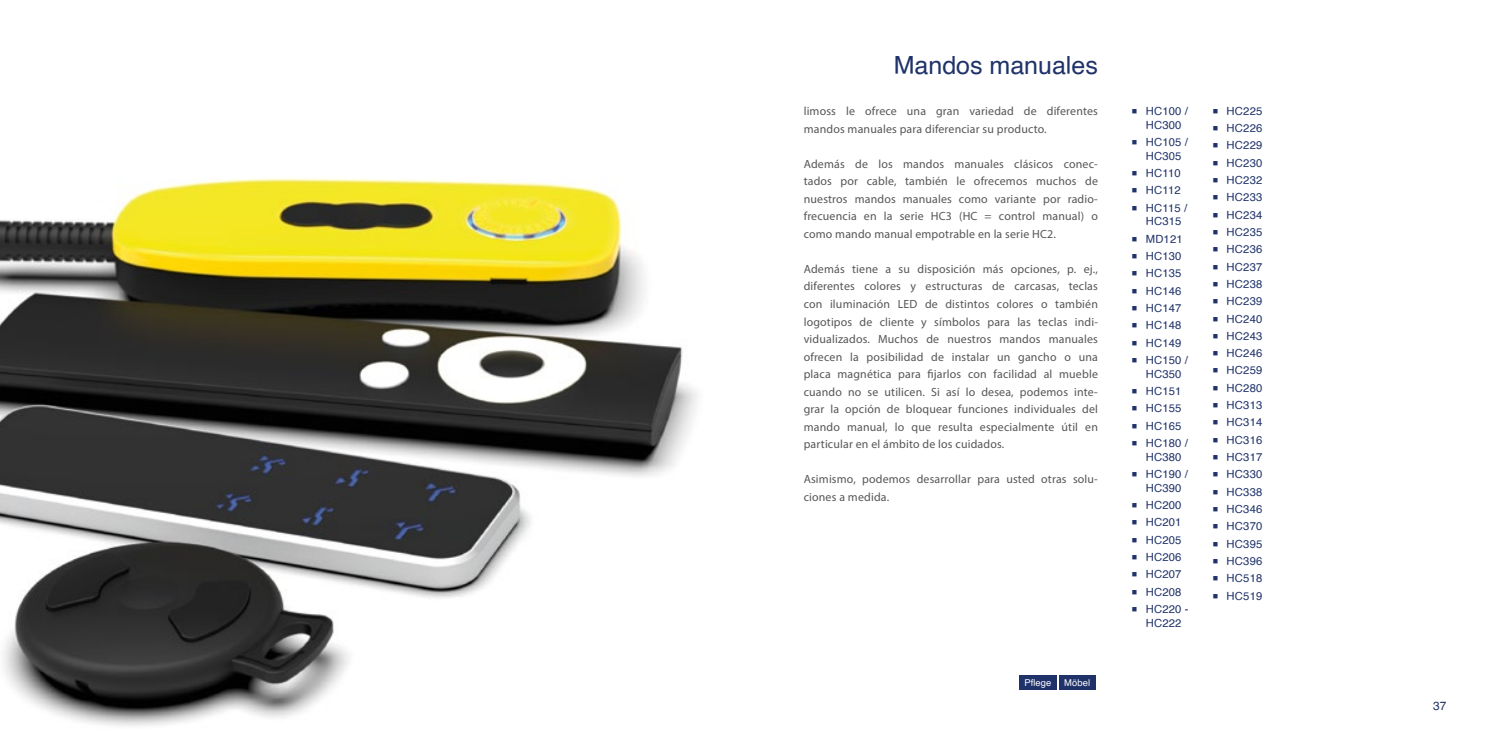
<style>
.page{position:relative;width:1489px;height:745px;background:#fff}
.page>*{position:absolute;margin:0;border:0;box-sizing:border-box;transform-origin:0 0}
.t1{font:25px "Helvetica";color:#1f326a}
.t2{font:11.88px/17.5px "Myriad Pro";letter-spacing:.015em;color:#565655}
.t3{font:11.88px "Helvetica";color:#1f326a}
.t4{font:11.25px/13.8px "Helvetica";letter-spacing:.015em;color:#1f326a}
.t5{font:9.38px "Helvetica";letter-spacing:.01em;color:#fff}
.s1{font-family:"Minion Pro";font-size:15px}
</style>
<div class="page">
<img style="left:0;top:178px;width:698px;height:548px">
<div style="left:1058px;top:675px;width:37px;height:14px;background:#1f326a"></div>
<div style="left:1019px;top:675px;width:37px;height:14px;background:#1f326a"></div>
<h1 class="t1" style="left:893px;top:46px;width:206px">Mandos manuales</h1>
<p class="t2" style="left:803px;top:102px;width:296px">limoss le ofrece una gran variedad de diferentes mandos manuales para diferenciar su producto.</p>
<p class="t2" style="left:803px;top:155px;width:296px;text-align:justify">Además de los mandos manuales clásicos conec&shy;tados por cable, también le ofrecemos muchos de nuestros mandos manuales como variante por radio&shy;frecuencia en la serie HC3 (HC = control manual) o como mando manual empotrable en la serie HC2.</p>
<p class="t2" style="left:803px;top:260px;width:296px;text-align:justify">Además tiene a su disposición más opciones, p. ej., diferentes colores y estructuras de carcasas, teclas con iluminación LED de distintos colores o también logotipos de cliente y símbolos para las teclas indi&shy;vidualizados. Muchos de nuestros mandos manuales ofrecen la posibilidad de instalar un gancho o una placa magnética para fijarlos con facilidad al mueble cuando no se utilicen. Si así lo desea, podemos inte&shy;grar la opción de bloquear funciones individuales del mando manual, lo que resulta especialmente útil en particular en el ámbito de los cuidados.</p>
<p class="t2" style="left:803px;top:470px;width:296px">Asimismo, podemos desarrollar para usted otras solu&shy;ciones a medida.</p>
<p class="t5" style="left:1024px;top:675px;width:28px">Pflege</p>
<p class="t5" style="left:1064px;top:675px;width:27px">Möbel</p>
<p class="t4" style="left:1145px;top:104px;width:44px;text-indent:-14px"><span class="s1">■</span> HC100 /<br>HC300</p>
<p class="t4" style="left:1145px;top:135px;width:44px;text-indent:-14px"><span class="s1">■</span> HC105 /<br>HC305</p>
<p class="t4" style="left:1131px;top:166px;width:51px"><span class="s1">■</span> HC110</p>
<p class="t4" style="left:1131px;top:184px;width:51px"><span class="s1">■</span> HC112</p>
<p class="t4" style="left:1145px;top:201px;width:43px;text-indent:-14px"><span class="s1">■</span> HC115 /<br>HC315</p>
<p class="t4" style="left:1131px;top:232px;width:53px"><span class="s1">■</span> MD121</p>
<p class="t4" style="left:1131px;top:249px;width:51px"><span class="s1">■</span> HC130</p>
<p class="t4" style="left:1131px;top:266px;width:51px"><span class="s1">■</span> HC135</p>
<p class="t4" style="left:1131px;top:284px;width:51px"><span class="s1">■</span> HC146</p>
<p class="t4" style="left:1131px;top:301px;width:51px"><span class="s1">■</span> HC147</p>
<p class="t4" style="left:1131px;top:318px;width:51px"><span class="s1">■</span> HC148</p>
<p class="t4" style="left:1131px;top:336px;width:51px"><span class="s1">■</span> HC149</p>
<p class="t4" style="left:1145px;top:353px;width:44px;text-indent:-14px"><span class="s1">■</span> HC150 /<br>HC350</p>
<p class="t4" style="left:1131px;top:384px;width:51px"><span class="s1">■</span> HC151</p>
<p class="t4" style="left:1131px;top:401px;width:51px"><span class="s1">■</span> HC155</p>
<p class="t4" style="left:1131px;top:419px;width:51px"><span class="s1">■</span> HC165</p>
<p class="t4" style="left:1145px;top:436px;width:44px;text-indent:-14px"><span class="s1">■</span> HC180 /<br>HC380</p>
<p class="t4" style="left:1145px;top:467px;width:44px;text-indent:-14px"><span class="s1">■</span> HC190 /<br>HC390</p>
<p class="t4" style="left:1131px;top:498px;width:51px"><span class="s1">■</span> HC200</p>
<p class="t4" style="left:1131px;top:515px;width:51px"><span class="s1">■</span> HC201</p>
<p class="t4" style="left:1131px;top:533px;width:51px"><span class="s1">■</span> HC205</p>
<p class="t4" style="left:1131px;top:550px;width:51px"><span class="s1">■</span> HC206</p>
<p class="t4" style="left:1131px;top:567px;width:51px"><span class="s1">■</span> HC207</p>
<p class="t4" style="left:1131px;top:584px;width:51px"><span class="s1">■</span> HC208</p>
<p class="t4" style="left:1145px;top:602px;width:44px;text-indent:-14px"><span class="s1">■</span> HC220 -<br>HC222</p>
<p class="t4" style="left:1212px;top:104px;width:51px"><span class="s1">■</span> HC225</p>
<p class="t4" style="left:1212px;top:121px;width:51px"><span class="s1">■</span> HC226</p>
<p class="t4" style="left:1212px;top:139px;width:51px"><span class="s1">■</span> HC229</p>
<p class="t4" style="left:1212px;top:156px;width:51px"><span class="s1">■</span> HC230</p>
<p class="t4" style="left:1212px;top:173px;width:51px"><span class="s1">■</span> HC232</p>
<p class="t4" style="left:1212px;top:191px;width:51px"><span class="s1">■</span> HC233</p>
<p class="t4" style="left:1212px;top:208px;width:51px"><span class="s1">■</span> HC234</p>
<p class="t4" style="left:1212px;top:225px;width:51px"><span class="s1">■</span> HC235</p>
<p class="t4" style="left:1212px;top:242px;width:51px"><span class="s1">■</span> HC236</p>
<p class="t4" style="left:1212px;top:260px;width:51px"><span class="s1">■</span> HC237</p>
<p class="t4" style="left:1212px;top:277px;width:51px"><span class="s1">■</span> HC238</p>
<p class="t4" style="left:1212px;top:294px;width:51px"><span class="s1">■</span> HC239</p>
<p class="t4" style="left:1212px;top:312px;width:51px"><span class="s1">■</span> HC240</p>
<p class="t4" style="left:1212px;top:329px;width:51px"><span class="s1">■</span> HC243</p>
<p class="t4" style="left:1212px;top:346px;width:51px"><span class="s1">■</span> HC246</p>
<p class="t4" style="left:1212px;top:364px;width:51px"><span class="s1">■</span> HC259</p>
<p class="t4" style="left:1212px;top:381px;width:51px"><span class="s1">■</span> HC280</p>
<p class="t4" style="left:1212px;top:398px;width:51px"><span class="s1">■</span> HC313</p>
<p class="t4" style="left:1212px;top:415px;width:51px"><span class="s1">■</span> HC314</p>
<p class="t4" style="left:1212px;top:433px;width:51px"><span class="s1">■</span> HC316</p>
<p class="t4" style="left:1212px;top:450px;width:51px"><span class="s1">■</span> HC317</p>
<p class="t4" style="left:1212px;top:467px;width:51px"><span class="s1">■</span> HC330</p>
<p class="t4" style="left:1212px;top:485px;width:51px"><span class="s1">■</span> HC338</p>
<p class="t4" style="left:1212px;top:502px;width:51px"><span class="s1">■</span> HC346</p>
<p class="t4" style="left:1212px;top:519px;width:51px"><span class="s1">■</span> HC370</p>
<p class="t4" style="left:1212px;top:536px;width:51px"><span class="s1">■</span> HC395</p>
<p class="t4" style="left:1212px;top:554px;width:51px"><span class="s1">■</span> HC396</p>
<p class="t4" style="left:1212px;top:571px;width:51px"><span class="s1">■</span> HC518</p>
<p class="t4" style="left:1212px;top:588px;width:51px"><span class="s1">■</span> HC519</p>
<p class="t3" style="left:1432px;top:695px;width:15px">37</p>
</div>
